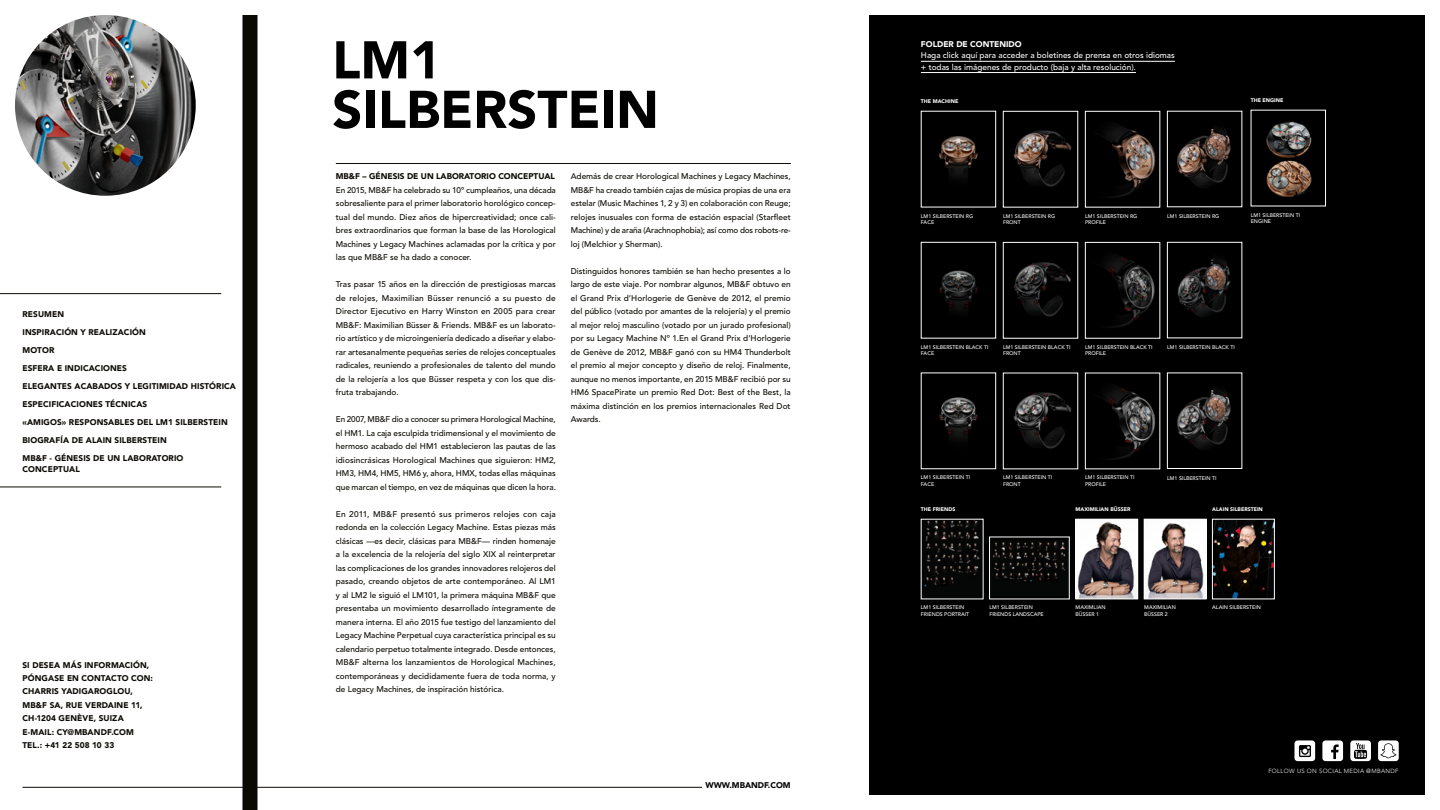
<style>
.page{position:relative;width:1440px;height:810px;background:#fff}
.page>*{position:absolute;margin:0;border:0;box-sizing:border-box;transform-origin:0 0}
.t1{font:900 52.5px/49.5px "Avenir LT Std";color:#000}
.t2{font:500 8.25px/13.5px "Avenir LT Std";color:#0b0904;text-align:justify}
.t3{font:900 8.25px/18px "Avenir LT Std";letter-spacing:.01em;color:#0b0904}
.t4{font:500 8.25px/11.2px "Avenir LT Std";color:#fff}
.t5{font:900 8.25px "Avenir LT Std";color:#fff}
.t6{font:900 8.25px "Avenir LT Std";color:#000}
.t7{font:300 6px "Avenir LT Std";letter-spacing:.05em;color:#fff}
.t8{font:500 5.25px/6.8px "Avenir LT Std";color:#fff}
.t9{font:900 5.25px "Avenir LT Std";color:#fff}
</style>
<div class="page">
<hr style="left:22px;top:787px;width:680px;height:1px;background:#0b0904">
<hr style="left:336px;top:163px;width:455px;height:1px;background:#0b0904">
<img style="left:15px;top:15px;width:181px;height:181px;border-radius:90px">
<div style="left:242px;top:15px;width:15px;height:795px;background:#0b0904"></div>
<hr style="left:0;top:293px;width:221px;height:1px;background:#0b0904">
<hr style="left:0;top:487px;width:221px;height:1px;background:#0b0904">
<div style="left:869px;top:15px;width:556px;height:780px;background:#000"></div>
<svg style="left:1294px;top:740px;width:21px;height:21px"></svg>
<svg style="left:1322px;top:740px;width:21px;height:21px"></svg>
<svg style="left:1350px;top:740px;width:21px;height:21px"></svg>
<svg style="left:1378px;top:740px;width:21px;height:21px"></svg>
<hr style="left:921px;top:61px;width:254px;height:1px;background:#fff">
<hr style="left:921px;top:72px;width:215px;height:1px;background:#fff">
<img style="left:1013px;top:130px;width:59px;height:57px">
<div style="left:1003px;top:111px;width:75px;height:96px;border:1px solid #fff"></div>
<img style="left:1014px;top:262px;width:57px;height:55px">
<div style="left:1003px;top:242px;width:75px;height:96px;border:1px solid #fff"></div>
<img style="left:1013px;top:392px;width:59px;height:57px">
<img style="left:1104px;top:126px;width:52px;height:72px">
<div style="left:1085px;top:111px;width:75px;height:96px;border:1px solid #fff"></div>
<img style="left:1105px;top:256px;width:50px;height:72px">
<div style="left:1085px;top:242px;width:75px;height:96px;border:1px solid #fff"></div>
<img style="left:1104px;top:388px;width:52px;height:72px">
<img style="left:939px;top:136px;width:39px;height:42px">
<img style="left:1266px;top:121px;width:46px;height:76px">
<img style="left:939px;top:270px;width:39px;height:41px">
<div style="left:921px;top:242px;width:75px;height:96px;border:1px solid #fff"></div>
<img style="left:939px;top:397px;width:39px;height:43px">
<img style="left:924px;top:521px;width:56px;height:66px">
<img style="left:1078px;top:521px;width:58px;height:76px">
<div style="left:1076px;top:519px;width:62px;height:80px;border:1px solid #fff"></div>
<img style="left:1214px;top:521px;width:59px;height:76px">
<div style="left:1212px;top:519px;width:63px;height:80px;border:1px solid #fff"></div>
<img style="left:1146px;top:521px;width:58px;height:76px">
<div style="left:1144px;top:519px;width:62px;height:80px;border:1px solid #fff"></div>
<img style="left:993px;top:541px;width:73px;height:41px">
<img style="left:1177px;top:127px;width:54px;height:60px">
<img style="left:1177px;top:258px;width:54px;height:59px">
<div style="left:1167px;top:242px;width:75px;height:96px;border:1px solid #fff"></div>
<img style="left:1177px;top:388px;width:54px;height:61px">
<div style="left:1167px;top:373px;width:75px;height:96px;border:1px solid #fff"></div>
<p class="t3" style="left:22px;top:305px;width:215px">RESUMEN<br>INSPIRACIÓN Y REALIZACIÓN<br>MOTOR<br>ESFERA E INDICACIONES<br>ELEGANTES ACABADOS Y LEGITIMIDAD HISTÓRICA<br>ESPECIFICACIONES TÉCNICAS<br>«AMIGOS» RESPONSABLES DEL LM1 SILBERSTEIN<br>BIOGRAFÍA DE ALAIN SILBERSTEIN<br>MB&amp;F - GÉNESIS DE UN LABORATORIO</p>
<p class="t3" style="left:22px;top:460px;width:59px">CONCEPTUAL</p>
<p class="t3" style="left:22px;top:658px;width:132px;line-height:13.5px">SI DESEA MÁS INFORMACIÓN,<br>PÓNGASE EN CONTACTO CON:<br>CHARRIS YADIGAROGLOU,<br>MB&amp;F SA, RUE VERDAINE 11,<br>CH-1204 GENÈVE, SUIZA<br>E-MAIL: CY@MBANDF.COM<br>TEL.: +41 22 508 10 33</p>
<h1 class="t1" style="left:332px;top:35px;width:328px">LM1<br>SILBERSTEIN</h1>
<p class="t3" style="left:336px;top:167px;width:221px">MB&amp;F – GÉNESIS DE UN LABORATORIO CONCEPTUAL</p>
<p class="t2" style="left:336px;top:183px;width:222px">En 2015, MB&amp;F ha celebrado su 10º cumpleaños, una década sobresaliente para el primer laboratorio horológico concep&shy;tual del mundo. Diez años de hipercreatividad; once cali&shy;bres extraordinarios que forman la base de las Horological Machines y Legacy Machines aclamadas por la crítica y por las que MB&amp;F se ha dado a conocer.</p>
<p class="t2" style="left:336px;top:278px;width:222px">Tras pasar 15 años en la dirección de prestigiosas marcas de relojes, Maximilian Büsser renunció a su puesto de Director Ejecutivo en Harry Winston en 2005 para crear MB&amp;F: Maximilian Büsser &amp; Friends. MB&amp;F es un laborato&shy;rio artístico y de microingeniería dedicado a diseñar y elabo&shy;rar artesanalmente pequeñas series de relojes conceptuales radicales, reuniendo a profesionales de talento del mundo de la relojería a los que Büsser respeta y con los que dis&shy;fruta trabajando.</p>
<p class="t2" style="left:336px;top:413px;width:222px">En 2007, MB&amp;F dio a conocer su primera Horological Machine, el HM1. La caja esculpida tridimensional y el movimiento de hermoso acabado del HM1 establecieron las pautas de las idiosincrásicas Horological Machines que siguieron: HM2, HM3, HM4, HM5, HM6 y, ahora, HMX, todas ellas máquinas que marcan el tiempo, en vez de máquinas que dicen la hora.</p>
<p class="t2" style="left:336px;top:507px;width:222px">En 2011, MB&amp;F presentó sus primeros relojes con caja redonda en la colección Legacy Machine. Estas piezas más clásicas —es decir, clásicas para MB&amp;F— rinden homenaje a la excelencia de la relojería del siglo XIX al reinterpretar las complicaciones de los grandes innovadores relojeros del pasado, creando objetos de arte contemporáneo. Al LM1 y al LM2 le siguió el LM101, la primera máquina MB&amp;F que presentaba un movimiento desarrollado íntegramente de manera interna. El año 2015 fue testigo del lanzamiento del Legacy Machine Perpetual cuya característica principal es su calendario perpetuo totalmente integrado. Desde entonces, MB&amp;F alterna los lanzamientos de Horological Machines, contemporáneas y decididamente fuera de toda norma, y de Legacy Machines, de inspiración histórica.</p>
<p class="t2" style="left:571px;top:170px;width:222px">Además de crear Horological Machines y Legacy Machines, MB&amp;F ha creado también cajas de música propias de una era estelar (Music Machines 1, 2 y 3) en colaboración con Reuge; relojes inusuales con forma de estación espacial (Starfleet Machine) y de araña (Arachnophobia); así como dos robots-re&shy;loj (Melchior y Sherman).</p>
<p class="t2" style="left:571px;top:264px;width:222px">Distinguidos honores también se han hecho presentes a lo largo de este viaje. Por nombrar algunos, MB&amp;F obtuvo en el Grand Prix d’Horlogerie de Genève de 2012, el premio del público (votado por amantes de la relojería) y el premio al mejor reloj masculino (votado por un jurado profesional) por su Legacy Machine Nº 1.En el Grand Prix d’Horlogerie de Genève de 2012, MB&amp;F ganó con su HM4 Thunderbolt el premio al mejor concepto y diseño de reloj. Finalmente, aunque no menos importante, en 2015 MB&amp;F recibió por su HM6 SpacePirate un premio Red Dot: Best of the Best, la máxima distinción en los premios internacionales Red Dot Awards.</p>
<p class="t6" style="left:705px;top:780px;width:87px">WWW.MBANDF.COM</p>
<p class="t5" style="left:921px;top:39px;width:102px">FOLDER DE CONTENIDO</p>
<p class="t4" style="left:921px;top:50px;width:256px">Haga click aquí para acceder a boletines de prensa en otros idiomas + todas las imágenes de producto (baja y alta resolución).</p>
<p class="t9" style="left:921px;top:98px;width:39px">THE MACHINE</p>
<p class="t9" style="left:1251px;top:97px;width:34px">THE ENGINE</p>
<p class="t8" style="left:921px;top:213px;width:54px">LM1 SILBERSTEIN RG<br>FACE</p>
<p class="t8" style="left:1003px;top:213px;width:54px">LM1 SILBERSTEIN RG<br>FRONT</p>
<p class="t8" style="left:1085px;top:213px;width:54px">LM1 SILBERSTEIN RG<br>PROFILE</p>
<p class="t8" style="left:1167px;top:213px;width:54px">LM1 SILBERSTEIN RG</p>
<p class="t8" style="left:1251px;top:211px;width:51px">LM1 SILBERSTEIN TI<br>ENGINE</p>
<p class="t8" style="left:921px;top:344px;width:69px">LM1 SILBERSTEIN BLACK TI<br>FACE</p>
<p class="t8" style="left:1003px;top:344px;width:69px">LM1 SILBERSTEIN BLACK TI<br>FRONT</p>
<p class="t8" style="left:1085px;top:344px;width:69px">LM1 SILBERSTEIN BLACK TI<br>PROFILE</p>
<p class="t8" style="left:1167px;top:344px;width:69px">LM1 SILBERSTEIN BLACK TI</p>
<p class="t8" style="left:921px;top:474px;width:51px">LM1 SILBERSTEIN TI<br>FACE</p>
<p class="t8" style="left:1003px;top:474px;width:51px">LM1 SILBERSTEIN TI<br>FRONT</p>
<p class="t8" style="left:1085px;top:474px;width:51px">LM1 SILBERSTEIN TI<br>PROFILE</p>
<p class="t8" style="left:1167px;top:475px;width:51px">LM1 SILBERSTEIN TI</p>
<p class="t9" style="left:921px;top:506px;width:36px">THE FRIENDS</p>
<p class="t9" style="left:1076px;top:506px;width:56px">MAXIMILIAN BÜSSER</p>
<p class="t9" style="left:1212px;top:506px;width:52px">ALAIN SILBERSTEIN</p>
<p class="t8" style="left:921px;top:604px;width:50px">LM1 SILBERSTEIN<br>FRIENDS PORTRAIT</p>
<p class="t8" style="left:1076px;top:604px;width:32px">MAXIMLIAN<br>BÜSSER 1</p>
<p class="t8" style="left:1144px;top:604px;width:33px">MAXIMILIAN</p>
<p class="t8" style="left:1212px;top:604px;width:50px">ALAIN SILBERSTEIN</p>
<p class="t8" style="left:989px;top:604px;width:56px">LM1 SILBERSTEIN<br>FRIENDS LANDSCAPE</p>
<p class="t8" style="left:1144px;top:611px;width:25px">BÜSSER 2</p>
<p class="t7" style="left:1268px;top:767px;width:132px">FOLLOW US ON SOCIAL MEDIA @MBANDF</p>
</div>
